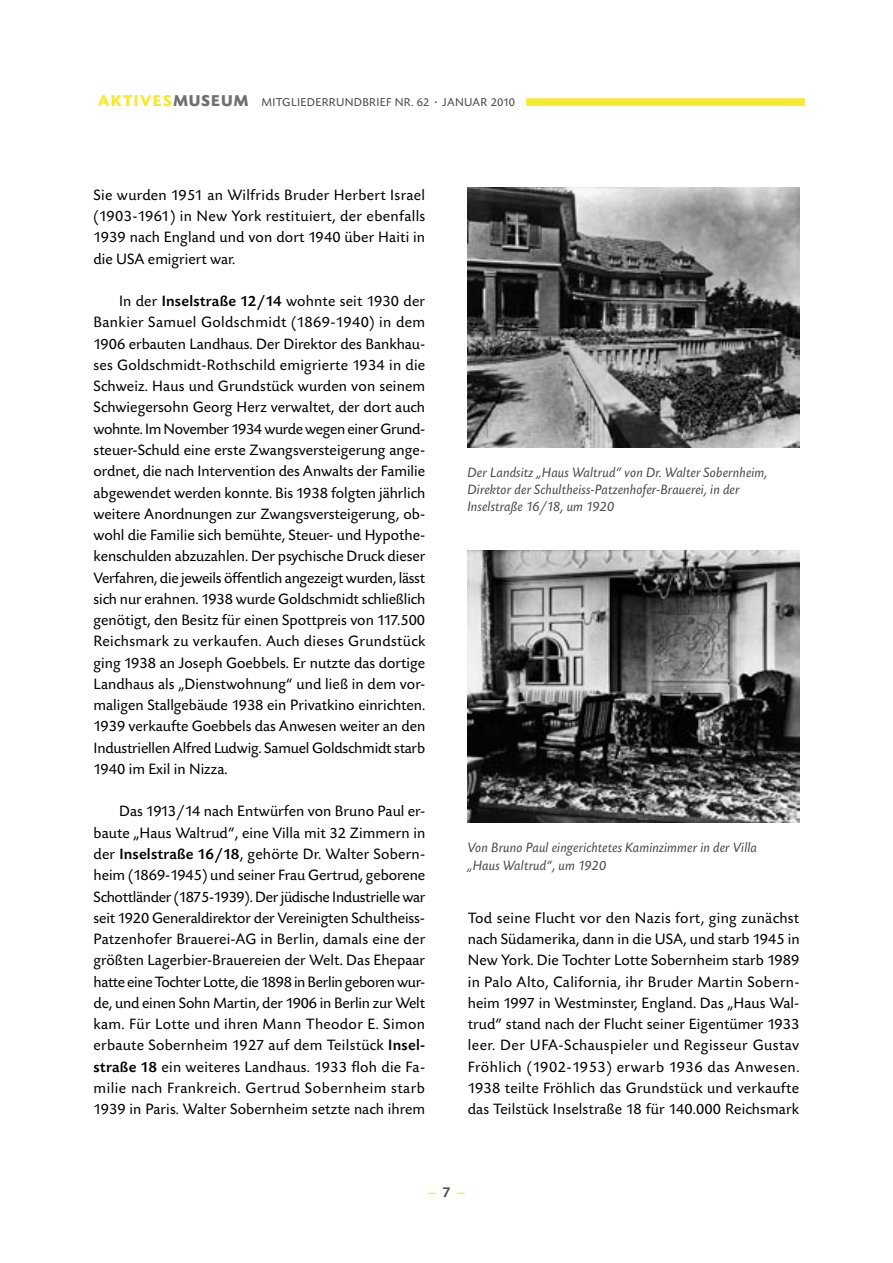
<style>
.page{position:relative;width:893px;height:1263px;background:#fff}
.page>*{position:absolute;margin:0;border:0;box-sizing:border-box;transform-origin:0 0}
.t1{font:15.75px/21.3px "Today SB";letter-spacing:.005em;color:#000;text-align:justify}
.t2{font:500 15px "Today SB";color:#f5ea2e}
.t3{font:italic 14.25px/17.2px "Today SB";color:#484848}
.t4{font:12px "Today SB";letter-spacing:.025em;color:#484848}
.s1{font-weight:700;font-size:16.5px;color:#f5ea2e}
.s2{font-weight:700;font-size:16.5px;color:#6f6f6f}
.s3{font-weight:500}
.s4{color:#484848}
</style>
<div class="page">
<div style="left:526px;top:98px;width:279px;height:8px;background:#f5ea2e"></div>
<img style="left:468px;top:551px;width:331px;height:272px">
<img style="left:468px;top:187px;width:331px;height:261px">
<p class="t4" style="left:98px;top:95px;width:419px"><span class="s1">AKTIVES</span><span class="s2">MUSEUM</span> MITGLIEDERRUNDBRIEF NR. 62 · JANUAR 2010</p>
<p class="t1" style="left:94px;top:185px;width:333px">Sie wurden 1951 an Wilfrids Bruder Herbert Israel (1903-1961) in New York restituiert, der ebenfalls 1939 nach England und von dort 1940 über Haiti in die USA emigriert war.</p>
<p class="t1" style="left:94px;top:291px;width:333px;text-indent:26px">In der <span class="s3">Inselstraße 12/14</span> wohnte seit 1930 der Bankier Samuel Goldschmidt (1869-1940) in dem 1906 erbauten Landhaus. Der Direktor des Bankhau&shy;ses Goldschmidt-Rothschild emigrierte 1934 in die Schweiz. Haus und Grundstück wurden von seinem Schwiegersohn Georg Herz verwaltet, der dort auch wohnte. Im November 1934 wurde wegen einer Grund&shy;steuer-Schuld eine erste Zwangsversteigerung ange&shy;ordnet, die nach Intervention des Anwalts der Familie abgewendet werden konnte. Bis 1938 folgten jährlich weitere Anordnungen zur Zwangsversteigerung, ob&shy;wohl die Familie sich bemühte, Steuer- und Hypothe&shy;kenschulden abzuzahlen. Der psychische Druck dieser Verfahren, die jeweils öffentlich angezeigt wurden, lässt sich nur erahnen. 1938 wurde Goldschmidt schließlich genötigt, den Besitz für einen Spottpreis von 117.500<br>Reichsmark zu verkaufen. Auch dieses Grundstück ging 1938 an Joseph Goebbels. Er nutzte das dortige Landhaus als „Dienstwohnung“ und ließ in dem vor&shy;maligen Stallgebäude 1938 ein Privatkino einrichten.<br>1939 verkaufte Goebbels das Anwesen weiter an den Industriellen Alfred Ludwig. Samuel Goldschmidt starb 1940 im Exil in Nizza.</p>
<p class="t1" style="left:94px;top:801px;width:333px;text-indent:26px">Das 1913/14 nach Entwürfen von Bruno Paul er&shy;baute „Haus Waltrud“, eine Villa mit 32 Zimmern in der <span class="s3">Inselstraße 16/18</span>, gehörte Dr. Walter Sobern&shy;heim (1869-1945) und seiner Frau Gertrud, geborene Schottländer (1875-1939). Der jüdische Industrielle war seit 1920 Generaldirektor der Vereinigten Schultheiss-Patzenhofer Brauerei-AG in Berlin, damals eine der größten Lagerbier-Brauereien der Welt. Das Ehepaar hatte eine Tochter Lotte, die 1898 in Berlin geboren wur&shy;de, und einen Sohn Martin, der 1906 in Berlin zur Welt kam. Für Lotte und ihren Mann Theodor E. Simon erbaute Sobernheim 1927 auf dem Teilstück <span class="s3">Insel&shy;straße 18</span> ein weiteres Landhaus. 1933 floh die Fa&shy;milie nach Frankreich. Gertrud Sobernheim starb 1939 in Paris. Walter Sobernheim setzte nach ihrem</p>
<p class="t3" style="left:468px;top:464px;width:302px">Der Landsitz „Haus Waltrud“ von Dr. Walter Sobernheim,<br>Direktor der Schultheiss-Patzenhofer-Brauerei, in der<br>Inselstraße 16/18, um 1920</p>
<p class="t3" style="left:468px;top:839px;width:291px">Von Bruno Paul eingerichtetes Kaminzimmer in der Villa „Haus Waltrud“, um 1920</p>
<p class="t1" style="left:468px;top:908px;width:333px">Tod seine Flucht vor den Nazis fort, ging zunächst nach Südamerika, dann in die USA, und starb 1945 in New York. Die Tochter Lotte Sobernheim starb 1989 in Palo Alto, California, ihr Bruder Martin Sobern&shy;heim 1997 in Westminster, England. Das „Haus Wal&shy;trud“ stand nach der Flucht seiner Eigentümer 1933 leer. Der UFA-Schauspieler und Regisseur Gustav Fröhlich (1902-1953) erwarb 1936 das Anwesen.<br>1938 teilte Fröhlich das Grundstück und verkaufte das Teilstück Inselstraße 18 für 140.000 Reichsmark</p>
<p class="t2" style="left:428px;top:1184px;width:39px">– <span class="s4">7</span> –</p>
</div>
